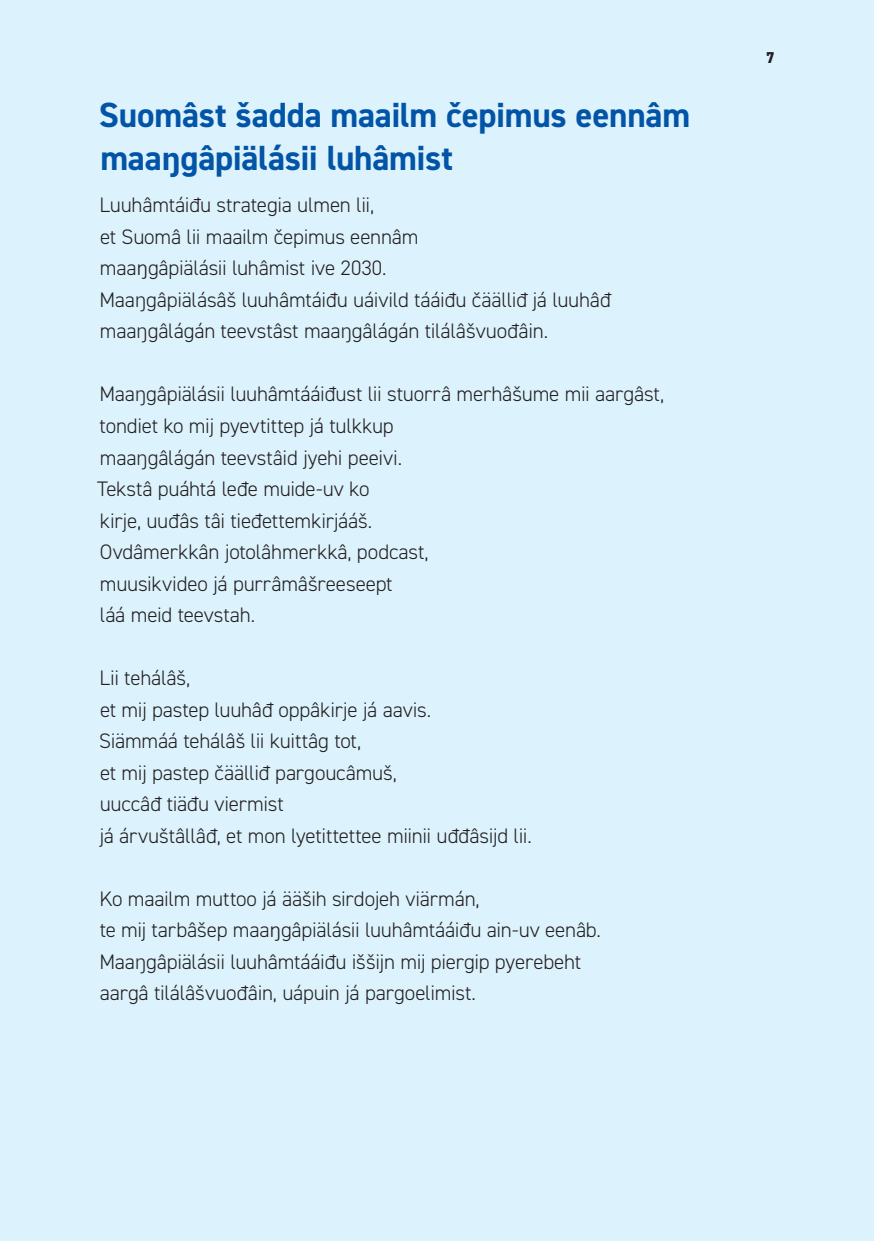
<style>
.page{position:relative;width:874px;height:1241px;background:#fff}
.page>*{position:absolute;margin:0;border:0;box-sizing:border-box;transform-origin:0 0}
.Otsikko{font:700 35px/43.8px "DIN2014";letter-spacing:-.005em;color:#0154a6}
.ingressi{font:300 21px/31.5px "DIN2014";letter-spacing:-.01em;color:#231f20}
.t1{font:800 15.75px "DIN2014";color:#231f20}
.s1{font-family:"Roboto";font-size:32.38px}
.s2{font-family:"Calibri";font-size:22.75px}
.s3{font-family:"Roboto";font-size:20.12px}
</style>
<div class="page">
<div style="left:0;top:0;width:873px;height:1240px;background:#dcf2fc"></div>
<p class="Otsikko" style="left:99px;top:92px;width:592px">Suomâst šadda maailm čepimus eennâm maa<span class="s1">ŋ</span>gâpiälásii luhâmist</p>
<p class="ingressi" style="left:99px;top:189px;width:276px">Luuhâmtáiđu strategia ulmen lii,</p>
<p class="ingressi" style="left:100px;top:221px;width:320px">et Suomâ lii maailm čepimus eennâm maa<span class="s2">ŋ</span>gâpiälásii luhâmist ive 2030.</p>
<p class="ingressi" style="left:99px;top:284px;width:512px">Maa<span class="s3">ŋ</span>gâpiälásâš luuhâmtáiđu uáivild tááiđu čäälliđ já luuhâđ</p>
<p class="ingressi" style="left:100px;top:315px;width:449px">maa<span class="s3">ŋ</span>gâlágán teevstâst maa<span class="s3">ŋ</span>gâlágán tilálâšvuođâin.</p>
<p class="ingressi" style="left:99px;top:378px;width:566px">Maa<span class="s3">ŋ</span>gâpiälásii luuhâmtááiđust lii stuorrâ merhâšume mii aargâst,</p>
<p class="ingressi" style="left:100px;top:410px;width:295px">tondiet ko mij pyevtittep já tulkkup</p>
<p class="ingressi" style="left:100px;top:441px;width:303px">maa<span class="s3">ŋ</span>gâlágán teevstâid jyehi peeivi.</p>
<p class="ingressi" style="left:97px;top:473px;width:273px">Tekstâ puáhtá leđe muide-uv ko</p>
<p class="ingressi" style="left:100px;top:504px;width:274px">kirje, uuđâs tâi tieđettemkirjááš.</p>
<p class="ingressi" style="left:100px;top:536px;width:330px">Ovdâmerkkân jotolâhmerkkâ, podcast,</p>
<p class="ingressi" style="left:100px;top:567px;width:294px">muusikvideo já purrâmâšreeseept</p>
<p class="ingressi" style="left:100px;top:599px;width:157px">láá meid teevstah.</p>
<p class="ingressi" style="left:99px;top:662px;width:92px">Lii tehálâš,</p>
<p class="ingressi" style="left:100px;top:693px;width:332px">et mij pastep luuhâđ oppâkirje já aavis.</p>
<p class="ingressi" style="left:99px;top:725px;width:263px">Siämmáá tehálâš lii kuittâg tot,</p>
<p class="ingressi" style="left:100px;top:756px;width:298px">et mij pastep čäälliđ pargoucâmuš,</p>
<p class="ingressi" style="left:100px;top:788px;width:186px">uuccâđ tiäđu viermist</p>
<p class="ingressi" style="left:99px;top:819px;width:433px">já árvuštâllâđ, et mon lyetittettee miinii uđđâsijd lii.</p>
<p class="ingressi" style="left:99px;top:882px;width:381px">Ko maailm muttoo já ääših sirdojeh viärmán,</p>
<p class="ingressi" style="left:100px;top:914px;width:502px">te mij tarbâšep maa<span class="s2">ŋ</span>gâpiälásii luuhâmtááiđu ain-uv eenâb.</p>
<p class="ingressi" style="left:99px;top:945px;width:483px">Maa<span class="s3">ŋ</span>gâpiälásii luuhâmtááiđu iššijn mij piergip pyerebeht</p>
<p class="ingressi" style="left:100px;top:977px;width:377px">aargâ tilálâšvuođâin, uápuin já pargoelimist.</p>
<p class="t1" style="left:765px;top:47px;width:10px">7</p>
</div>
